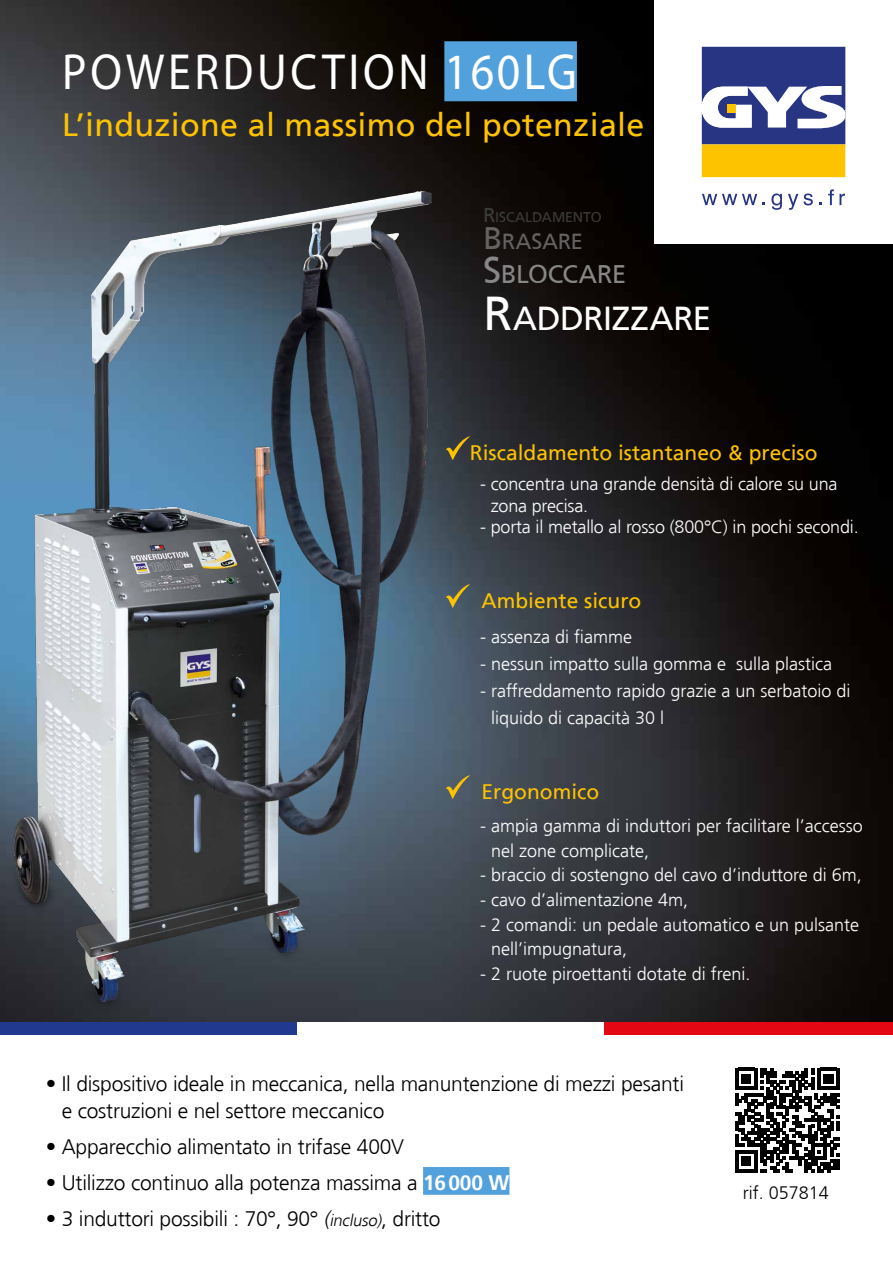
<style>
.page{position:relative;width:893px;height:1263px;background:#fff}
.page>*{position:absolute;margin:0;border:0;box-sizing:border-box;transform-origin:0 0}
.t1{font:51px "Myriad Pro";letter-spacing:.08em;color:#fff;scale:.9 1}
.t2{font:34.8px "Frutiger";letter-spacing:-.005em;color:#fff}
.t3{font:32.25px "Frutiger LT Std";letter-spacing:.01em;color:#fdc300}
.t4{font:26.7px "Frutiger";letter-spacing:-.005em;color:#878787}
.t5{font:22.8px "Frutiger";color:#646363}
.t6{font:300 21px/27px "Frutiger";letter-spacing:-.01em;color:#000}
.t7{font:21px "Frutiger LT Std";color:#fdc300}
.t8{font:300 18px/24.8px "Frutiger LT Std";color:#fff}
.t9{font:300 18px "Frutiger";color:#000}
.t10{font:14.7px "Frutiger";letter-spacing:-.005em;color:#3c3c3b}
.s1{font-size:21px}
.s2{font-size:32.55px}
.s3{font-size:38.1px}
.s4{font-size:49.65px}
.s5{font-weight:700;color:#fff}
.s6{font-style:italic}
.s7{font-style:italic;font-size:16.5px}
</style>
<div class="page">
<img style="left:0;top:0;width:893px;height:1023px">
<div style="left:0;top:1023px;width:297px;height:12px;background:#213a8f"></div>
<div style="left:604px;top:1023px;width:289px;height:12px;background:#e30613"></div>
<div style="left:655px;top:0;width:238px;height:244px;background:#fff"></div>
<div style="left:702px;top:144px;width:143px;height:33px;background:#fdc300"></div>
<svg style="left:702px;top:47px;width:143px;height:97px"></svg>
<svg style="left:702px;top:194px;width:62px;height:11px"></svg>
<svg style="left:771px;top:193px;width:11px;height:17px"></svg>
<svg style="left:788px;top:194px;width:10px;height:16px"></svg>
<svg style="left:804px;top:193px;width:9px;height:12px"></svg>
<svg style="left:828px;top:189px;width:17px;height:16px"></svg>
<div style="left:444px;top:41px;width:133px;height:60px;background:#53a1dc"></div>
<img style="left:0;top:187px;width:434px;height:824px">
<div style="left:423px;top:1167px;width:86px;height:28px;background:#53a1dc"></div>
<svg style="left:735px;top:1068px;width:105px;height:104px"></svg>
<svg style="left:446px;top:775px;width:24px;height:24px"></svg>
<svg style="left:446px;top:584px;width:24px;height:24px"></svg>
<svg style="left:446px;top:436px;width:24px;height:24px"></svg>
<h1 class="t1" style="left:62px;top:41px;width:573px">POWERDUCTION 160LG</h1>
<h3 class="t3" style="left:62px;top:106px;width:584px">L’induzione al massimo del potenziale</h3>
<p class="t10" style="left:483px;top:209px;width:120px"><span class="s1">R</span>ISCALDAMENTO</p>
<p class="t5" style="left:483px;top:228px;width:101px"><span class="s2">B</span>RASARE</p>
<h3 class="t4" style="left:483px;top:259px;width:145px"><span class="s3">S</span>BLOCCARE</h3>
<h2 class="t2" style="left:483px;top:299px;width:230px"><span class="s4">R</span>ADDRIZZARE</h2>
<p class="t7" style="left:470px;top:440px;width:349px">Riscaldamento istantaneo &amp; preciso</p>
<p class="t8" style="left:491px;top:473px;width:348px;line-height:21.6px;text-indent:-11px">- concentra una grande densità di calore su una zona precisa.</p>
<p class="t8" style="left:480px;top:515px;width:380px">- porta il metallo al rosso (800°C) in pochi secondi.</p>
<p class="t7" style="left:482px;top:588px;width:161px">Ambiente sicuro</p>
<p class="t8" style="left:480px;top:625px;width:154px">- assenza di fiamme</p>
<p class="t8" style="left:480px;top:652px;width:354px">- nessun impatto sulla gomma e sulla plastica</p>
<p class="t8" style="left:491px;top:678px;width:361px;line-height:27px;text-indent:-11px">- raffreddamento rapido grazie a un serbatoio di liquido di capacità 30 l</p>
<p class="t7" style="left:482px;top:779px;width:119px">Ergonomico</p>
<p class="t8" style="left:491px;top:814px;width:373px;text-indent:-11px">- ampia gamma di induttori per facilitare l’accesso nel zone complicate,</p>
<p class="t8" style="left:480px;top:863px;width:383px">- braccio di sostengno del cavo d’induttore di 6m,</p>
<p class="t8" style="left:480px;top:888px;width:210px">- cavo d’alimentazione 4m,</p>
<p class="t8" style="left:491px;top:912px;width:370px;text-indent:-11px">- 2 comandi: un pedale automatico e un pulsante nell’impugnatura,</p>
<p class="t8" style="left:480px;top:962px;width:272px">- 2 ruote piroettanti dotate di freni.</p>
<p class="t6" style="left:62px;top:1070px;width:624px;text-indent:-16px">• Il dispositivo ideale in meccanica, nella manuntenzione di mezzi pesanti e costruzioni e nel settore meccanico</p>
<p class="t6" style="left:46px;top:1133px;width:360px">• Apparecchio alimentato in trifase 400V</p>
<p class="t6" style="left:46px;top:1169px;width:465px">• Utilizzo continuo alla potenza massima a <span class="s5">16000 W</span></p>
<p class="t6" style="left:46px;top:1205px;width:396px">• 3 induttori possibili : 70°, 90° <span class="s6">(</span><span class="s7">incluso)</span>, dritto</p>
<p class="t9" style="left:743px;top:1182px;width:88px">rif. 057814</p>
</div>
